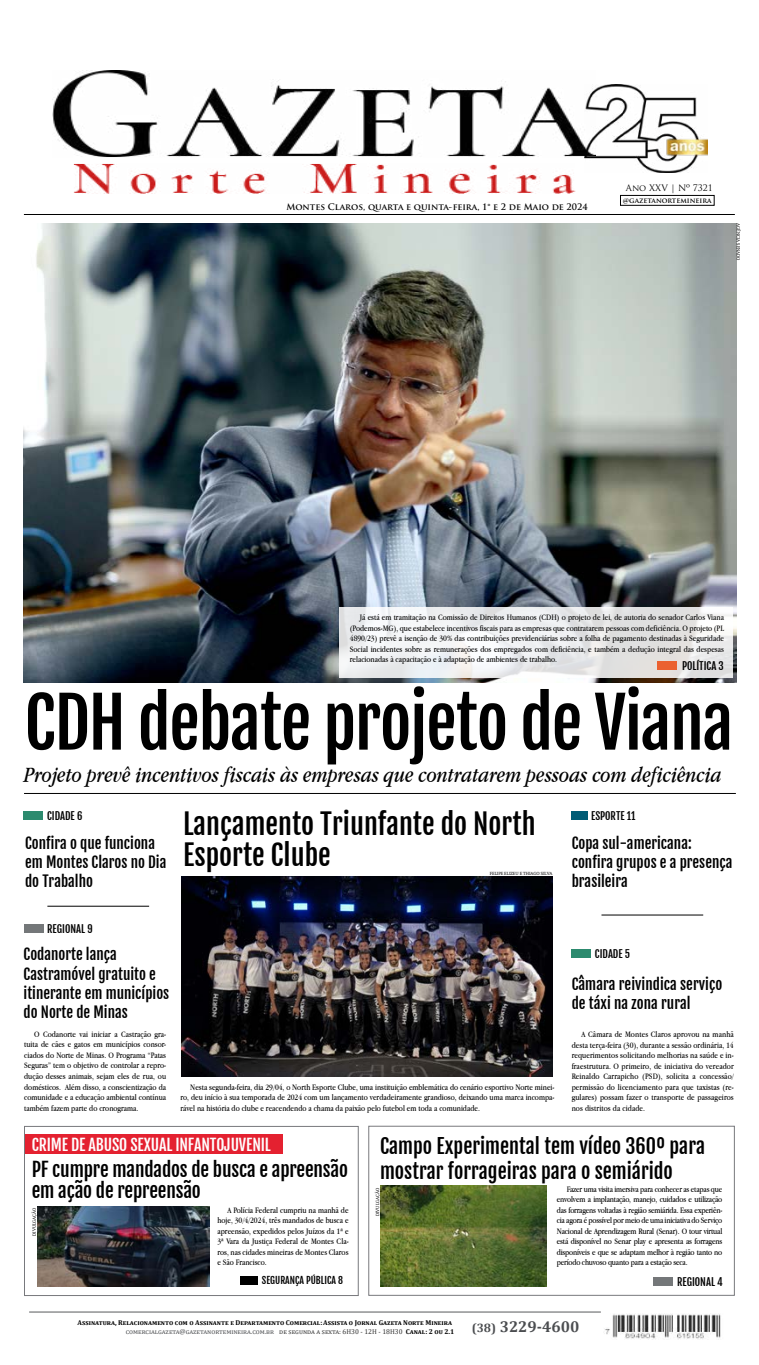
<style>
.page{position:relative;width:759px;height:1365px;background:#fff}
.page>*{position:absolute;margin:0;border:0;box-sizing:border-box;transform-origin:0 0}
.t1{font:68.25px "Fjalla One";letter-spacing:-.02em;color:#000}
.t2{font:28px/30.6px "Fjalla One";color:#000}
.t3{font:italic 22.75px "Apple Garamond";color:#000}
.t4{font:20.12px/24.5px "Fjalla One";color:#000}
.t5{font:19.25px/21.9px "Fjalla One";letter-spacing:-.01em;color:#000}
.t6{font:15.75px "Fjalla One";letter-spacing:-.01em;color:#fff}
.t7{font:700 15.75px "Cambria";color:#4b4d50}
.t8{font:14.88px/19.2px "Fjalla One";color:#000}
.t9{font:700 12.25px "Cambria";color:#4b4d50}
.t10{font:10.5px "Fjalla One";color:#000}
.t11{font:9.62px "Fjalla One";color:#000}
.t12{font:8.75px/10.5px "Apple Garamond";color:#000;text-align:justify}
.t13{font:8.75px/10.5px "Apple Garamond";letter-spacing:-.02em;color:#000;text-align:right}
.t14{font:700 8.75px "Trajan Pro";color:#000}
.t15{font:8.75px "Trajan Pro";color:#000}
.t16{font:700 7px "Cambria";color:#000}
.t17{font:7px "Cambria";color:#333}
.t18{font:7px "Cambria";color:#4b4d50}
.t19{font:700 7px "Trajan Pro";color:#000}
.t20{font:4.38px "Andada";color:#000}
.s1{font-weight:700;color:#000}
</style>
<div class="page">
<hr style="left:29px;top:1311px;width:572px;height:1px;background:#58595b">
<img style="left:53px;top:70px;width:532px;height:124px">
<img style="left:585px;top:84px;width:122px;height:88px">
<img style="left:24px;top:223px;width:712px;height:459px">
<div style="left:620px;top:195px;width:94px;height:10px;border:1px solid #000"></div>
<hr style="left:24px;top:214px;width:711px;height:1px;background:#000">
<img style="left:605px;top:1314px;width:116px;height:24px">
<hr style="left:24px;top:793px;width:712px;height:1px;background:#000">
<hr style="left:47px;top:906px;width:102px;height:1px;background:#000">
<div style="left:571px;top:948px;width:20px;height:9px;background:#2c8a6e"></div>
<div style="left:24px;top:810px;width:19px;height:9px;background:#2c8a6e"></div>
<div style="left:571px;top:810px;width:16px;height:9px;background:#005c76"></div>
<div style="left:368px;top:1125px;width:367px;height:170px;border:1px solid #78797d"></div>
<img style="left:381px;top:1185px;width:165px;height:100px">
<img style="left:37px;top:1206px;width:172px;height:79px">
<div style="left:24px;top:924px;width:20px;height:8px;background:#747779"></div>
<div style="left:240px;top:1275px;width:18px;height:9px;background:#000"></div>
<div style="left:653px;top:1276px;width:20px;height:9px;background:#747779"></div>
<hr style="left:601px;top:914px;width:102px;height:1px;background:#000">
<svg style="left:340px;top:607px;width:393px;height:71px"></svg>
<img style="left:181px;top:876px;width:372px;height:200px">
<div style="left:658px;top:660px;width:19px;height:9px;background:#eb6130"></div>
<div style="left:24px;top:1133px;width:259px;height:20px;background:#e42130"></div>
<div style="left:24px;top:1125px;width:335px;height:170px;border:1px solid #78797d"></div>
<p class="t14" style="left:286px;top:201px;width:303px">Montes Claros, quarta e quinta-feira, 1° 2e de Maio de 2024</p>
<p class="t15" style="left:626px;top:182px;width:89px">Ano XXV | Nº 7321</p>
<p class="t19" style="left:623px;top:196px;width:90px">@gazetanortemineira</p>
<p class="t20" style="left:741px;top:223px;width:39px;rotate:90deg">AGÊNCIA SENADO</p>
<p class="t12" style="left:350px;top:612px;width:376px;text-indent:10px">Já está em tramitação na Comissão de Direitos Humanos (CDH o) projeto de lei, de autoria do senador Carlos Viana (Podemos-MG ,) que estabelece incentivos fiscais para as empresas que contratarem pessoas com deficiência O. projeto (PL 4890/23) prevê a isenção de 30% das contribuições previdenciárias sobre a folha de pagamento destinadas à Seguridade Social incidentes sobre as remunerações dos empregados com deficiência e, também a dedução integral das despesas relacionadas à capacitação àe adaptação de ambientes de trabalho.</p>
<p class="t10" style="left:682px;top:659px;width:43px">POLÍTICA 3</p>
<h1 class="t1" style="left:25px;top:680px;width:710px">CDH debate projeto de Viana</h1>
<h3 class="t3" style="left:24px;top:761px;width:699px">Projeto prevê incentivos fiscais às empresas que contratarem pessoas com deficiência</h3>
<p class="t10" style="left:47px;top:809px;width:37px">CIDADE 6</p>
<h3 class="t8" style="left:25px;top:833px;width:143px">Confira o que funciona em Montes Claros no Dia do Trabalho</h3>
<h2 class="t2" style="left:183px;top:809px;width:354px">Lançamento Triunfante do North<br>Esporte Clube</h2>
<p class="t20" style="left:490px;top:870px;width:64px">FELIPE ELIZEU E THIAGO SILVA</p>
<p class="t10" style="left:47px;top:922px;width:47px">REGIONAL 9</p>
<h3 class="t8" style="left:24px;top:944px;width:147px">Codanorte lança<br>Castramóvel gratuito e itinerante em municípios do Norte de Minas</h3>
<p class="t12" style="left:34px;top:1028px;width:134px">O Codanorte vai iniciar a Castração gra-</p>
<p class="t12" style="left:24px;top:1070px;width:143px">dução desses animais, sejam eles de rua, ou</p>
<p class="t12" style="left:24px;top:1039px;width:143px">tuita de cães e gatos em municípios consor-</p>
<p class="t12" style="left:24px;top:1049px;width:144px">ciados do Norte de Minas O. Programa “Patas</p>
<p class="t12" style="left:24px;top:1060px;width:143px">Seguras” tem o objetivo de controlar a repro-</p>
<p class="t12" style="left:65px;top:1081px;width:102px">Além disso a, conscientização da</p>
<p class="t12" style="left:24px;top:1081px;width:143px;text-align:left">domésticos.<br>comunidade ae educação ambiental contínua também fazem parte do cronograma.</p>
<p class="t12" style="left:190px;top:1081px;width:366px">Nesta segunda-feira, dia 29/04, o North Esporte Clube, uma instituição emblemática do cenário esportivo Norte minei-</p>
<p class="t12" style="left:180px;top:1091px;width:376px">ro, deu início à sua temporada de 2024 com um lançamento verdadeiramente grandioso, deixando uma marca incompa-</p>
<p class="t12" style="left:180px;top:1102px;width:301px">rável na história do clube e reacendendo a chama da paixão pelo futebol em toda a comunidade.</p>
<p class="t10" style="left:591px;top:809px;width:46px">ESPORTE 11</p>
<h3 class="t8" style="left:572px;top:833px;width:162px">Copa sul-americana: confira grupos ae presença brasileira</h3>
<p class="t10" style="left:595px;top:947px;width:37px">CIDADE 5</p>
<h3 class="t8" style="left:572px;top:974px;width:152px">Câmara reivindica serviço de táxi na zona rural</h3>
<p class="t12" style="left:572px;top:1028px;width:164px;text-align:right">A Câmara de Montes Claros aprovou na manhã desta terça-feira (30 ,) durante a sessão ordinária, 14</p>
<p class="t12" style="left:572px;top:1060px;width:164px">fraestrutura O. primeiro, de iniciativa do vereador</p>
<p class="t12" style="left:572px;top:1049px;width:164px">requerimentos solicitando melhorias na saúde ine -</p>
<p class="t12" style="left:572px;top:1070px;width:164px">Reinaldo Carrapicho (PSD ,) solicita a concessão/</p>
<p class="t12" style="left:572px;top:1091px;width:164px">gulares) possam fazer o transporte de passageiros</p>
<p class="t12" style="left:572px;top:1081px;width:164px">permissão do licenciamento para que taxistas (re-</p>
<p class="t12" style="left:572px;top:1102px;width:75px">nos distritos da cidade.</p>
<h3 class="t6" style="left:32px;top:1134px;width:241px">CRIME DE ABUSO SEXUAL INFANTOJUVENIL</h3>
<h3 class="t5" style="left:32px;top:1157px;width:318px">PF cumpre mandados de busca e apreensão em ação de repreensão</h3>
<p class="t20" style="left:32px;top:1235px;width:30px;rotate:-90deg">DIVULGAÇÃO</p>
<p class="t12" style="left:217px;top:1204px;width:133px;text-indent:10px">A Polícia Federal cumpriu na manhã de hoje, 30/4/2024, três mandados de busca e apreensão, expedidos pelos Juízos d a eª1</p>
<p class="t12" style="left:217px;top:1246px;width:133px">ros, nas cidades mineiras de Montes Claros</p>
<p class="t12" style="left:217px;top:1235px;width:133px">ª3 Vara da Justiça Federal de Montes Cla-</p>
<p class="t12" style="left:217px;top:1256px;width:51px">e São Francisco.</p>
<p class="t11" style="left:262px;top:1274px;width:83px">SEGURANÇA PÚBLICA 8</p>
<h3 class="t4" style="left:380px;top:1133px;width:327px">Campo Experimental tem vídeo 360º para mostrar forrageiras para o semiárido</h3>
<p class="t20" style="left:375px;top:1215px;width:30px;rotate:-90deg">DIVULGAÇÃO</p>
<p class="t13" style="left:557px;top:1183px;width:167px">Fazer uma visita imersiva para conhecer as etapas que envolvem a implantação, manejo, cuidados e utilização</p>
<p class="t13" style="left:557px;top:1214px;width:167px">cia agora é possível por meio de uma iniciativa do Serviço</p>
<p class="t13" style="left:557px;top:1204px;width:167px">das forragens voltadas à região semiárida. Essa experiên-</p>
<p class="t12" style="left:557px;top:1225px;width:167px">Nacional de Aprendizagem Rural (Senar O.) tour virtual está disponível no Senar play e apresenta as forragens disponíveis e que se adaptam melhor à região tanto no período chuvoso quanto para a estação seca.</p>
<p class="t10" style="left:677px;top:1274px;width:47px">REGIONAL 4</p>
<p class="t16" style="left:78px;top:1317px;width:376px">Assinatura, Relacionamento com o Assinante e Departamento Comercial:Assista o Jornal Gazeta Norte Mineira</p>
<h3 class="t7" style="left:500px;top:1314px;width:81px">3229-4600</h3>
<h3 class="t9" style="left:472px;top:1318px;width:26px">(38)</h3>
<p class="t18" style="left:126px;top:1326px;width:150px">comercialgazeta@gazetanortemineira.com.br</p>
<p class="t17" style="left:279px;top:1326px;width:177px">de segunda a sexta H6: 30 - 12H - 18H30 <span class="s1">Canal 2: ou 2.1</span></p>
</div>
